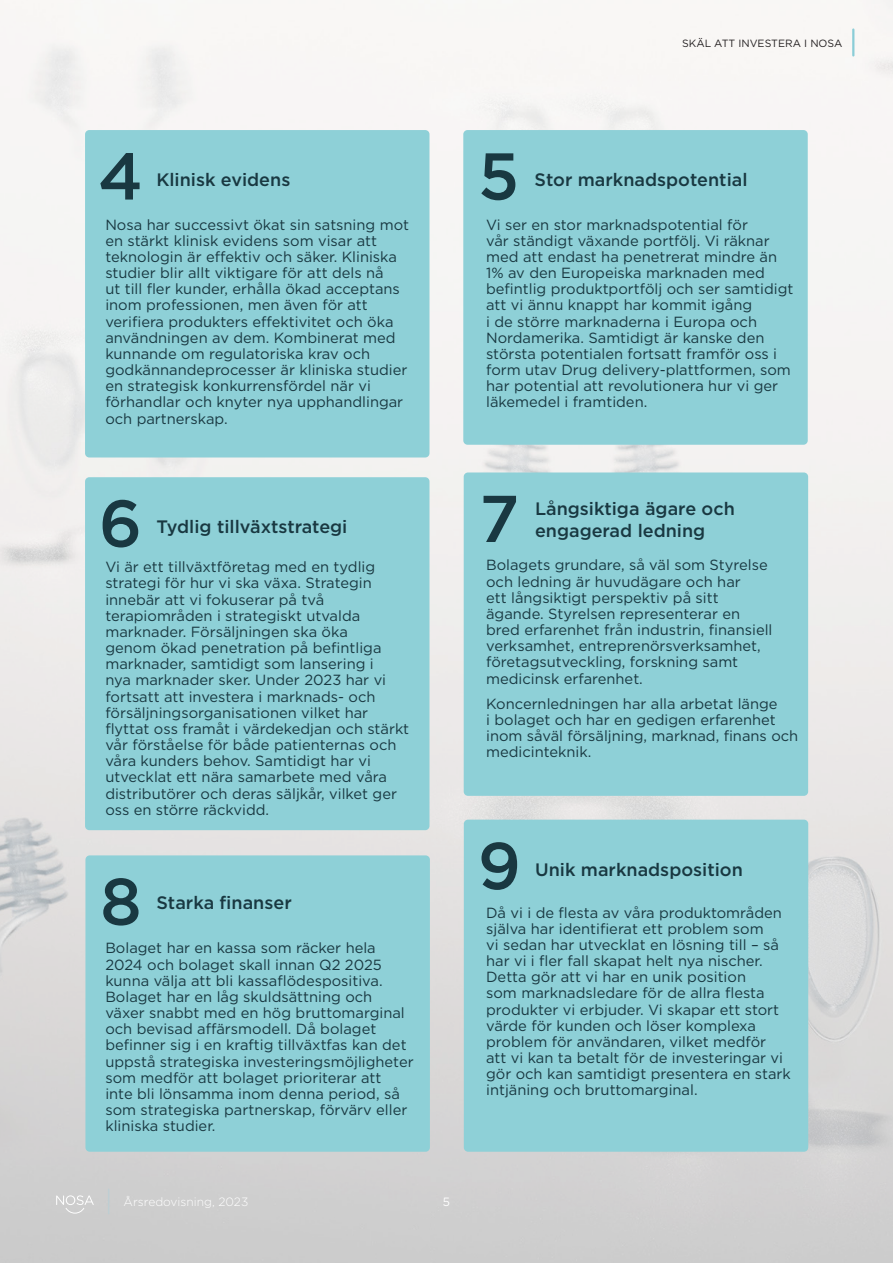
<style>
.page{position:relative;width:893px;height:1263px;background:#fff}
.page>*{position:absolute;margin:0;border:0;box-sizing:border-box;transform-origin:0 0}
.siffor_investering{font:500 66px "Gotham";color:#193841}
._1_1_Rubrik__smårubriker_i_brödtext{font:500 18px "Gotham";color:#193841}
.Brödtext{font:14.7px/16.2px "Gotham";color:#193841}
.t1{font:300 12px "Gotham";color:#fff}
.t2{font:12px "Gotham";color:#fff}
.Kaptielrubrik{font:10.5px "Gotham";color:#231f20}
</style>
<div class="page">
<img style="left:0;top:0;width:893px;height:1263px">
<div style="left:85px;top:130px;width:344px;height:327px;background:#8ed0d7;border-radius:4px"></div>
<div style="left:463px;top:130px;width:345px;height:315px;background:#8ed0d7;border-radius:4px"></div>
<div style="left:464px;top:820px;width:344px;height:332px;background:#8ed0d7;border-radius:4px"></div>
<div style="left:464px;top:472px;width:344px;height:324px;background:#8ed0d7;border-radius:4px"></div>
<div style="left:85px;top:855px;width:345px;height:297px;background:#8ed0d7;border-radius:4px"></div>
<div style="left:85px;top:477px;width:344px;height:353px;background:#8ed0d7;border-radius:4px"></div>
<hr style="left:852px;top:30px;width:2px;height:25px;background:#8acdd7">
<svg style="left:56px;top:1195px;width:38px;height:18px"></svg>
<svg style="left:108px;top:1189px;width:1px;height:24px"></svg>
<p class="Kaptielrubrik" style="left:682px;top:36px;width:162px">SKÄL ATT INVESTERA I NOSA</p>
<p class="siffor_investering" style="left:98px;top:133px;width:47px">4</p>
<p class="_1_1_Rubrik__smårubriker_i_brödtext" style="left:156px;top:168px;width:135px">Klinisk evidens</p>
<p class="Brödtext" style="left:105px;top:216px;width:305px">Nosa har successivt ökat sin satsning mot en stärkt klinisk evidens som visar att teknologin är effektiv och säker. Kliniska studier blir allt viktigare för att dels nå<br>ut till fler kunder, erhålla ökad acceptans inom professionen, men även för att verifiera produkters effektivitet och öka användningen av dem. Kombinerat med kunnande om regulatoriska krav och godkännandeprocesser är kliniska studier en strategisk konkurrensfördel när vi förhandlar och knyter nya upphandlingar och partnerskap.</p>
<p class="siffor_investering" style="left:99px;top:480px;width:45px">6</p>
<p class="_1_1_Rubrik__smårubriker_i_brödtext" style="left:156px;top:515px;width:193px">Tydlig tillväxtstrategi</p>
<p class="Brödtext" style="left:105px;top:558px;width:305px">Vi är ett tillväxtföretag med en tydlig strategi för hur vi ska växa. Strategin innebär att vi fokuserar på två terapiområden i strategiskt utvalda marknader. Försäljningen ska öka<br>genom ökad penetration på befintliga marknader, samtidigt som lansering i<br>nya marknader sker. Under 2023 har vi fortsatt att investera i marknads- och försäljningsorganisationen vilket har flyttat oss framåt i värdekedjan och stärkt vår förståelse för både patienternas och våra kunders behov. Samtidigt har vi utvecklat ett nära samarbete med våra distributörer och deras säljkår, vilket ger oss en större räckvidd.</p>
<p class="siffor_investering" style="left:100px;top:858px;width:43px">8</p>
<p class="_1_1_Rubrik__smårubriker_i_brödtext" style="left:157px;top:891px;width:137px">Starka finanser</p>
<p class="Brödtext" style="left:105px;top:940px;width:310px">Bolaget har en kassa som räcker hela 2024 och bolaget skall innan Q2 2025 kunna välja att bli kassaflödespositiva.<br>Bolaget har en låg skuldsättning och växer snabbt med en hög bruttomarginal och bevisad affärsmodell. Då bolaget befinner sig i en kraftig tillväxtfas kan det uppstå strategiska investeringsmöjligheter som medför att bolaget prioriterar att<br>inte bli lönsamma inom denna period, så som strategiska partnerskap, förvärv eller kliniska studier.</p>
<p class="t1" style="left:124px;top:1194px;width:126px">Årsredovisning, 2023</p>
<p class="t2" style="left:443px;top:1194px;width:9px">5</p>
<p class="siffor_investering" style="left:478px;top:133px;width:43px">5</p>
<p class="_1_1_Rubrik__smårubriker_i_brödtext" style="left:535px;top:168px;width:214px">Stor marknadspotential</p>
<p class="Brödtext" style="left:486px;top:216px;width:309px">Vi ser en stor marknadspotential för<br>vår ständigt växande portfölj. Vi räknar med att endast ha penetrerat mindre än 1% av den Europeiska marknaden med befintlig produktportfölj och ser samtidigt att vi ännu knappt har kommit igång<br>i de större marknaderna i Europa och Nordamerika. Samtidigt är kanske den största potentialen fortsatt framför oss i form utav Drug delivery-plattformen, som har potential att revolutionera hur vi ger läkemedel i framtiden.</p>
<p class="siffor_investering" style="left:479px;top:475px;width:42px">7</p>
<p class="_1_1_Rubrik__smårubriker_i_brödtext" style="left:535px;top:497px;width:201px">Långsiktiga ägare och</p>
<p class="_1_1_Rubrik__smårubriker_i_brödtext" style="left:535px;top:519px;width:172px">engagerad ledning</p>
<p class="Brödtext" style="left:486px;top:557px;width:288px">Bolagets grundare, så väl som Styrelse och ledning är huvudägare och har<br>ett långsiktigt perspektiv på sitt ägande. Styrelsen representerar en bred erfarenhet från industrin, finansiell verksamhet, entreprenörsverksamhet, företagsutveckling, forskning samt medicinsk erfarenhet.</p>
<p class="Brödtext" style="left:486px;top:695px;width:314px">Koncernledningen har alla arbetat länge<br>i bolaget och har en gedigen erfarenhet inom såväl försäljning, marknad, finans och medicinteknik.</p>
<p class="siffor_investering" style="left:478px;top:823px;width:45px">9</p>
<p class="_1_1_Rubrik__smårubriker_i_brödtext" style="left:535px;top:857px;width:209px">Unik marknadsposition</p>
<p class="Brödtext" style="left:486px;top:904px;width:306px">Då vi i de flesta av våra produktområden själva har identifierat ett problem som<br>vi sedan har utvecklat en lösning till – så har vi i fler fall skapat helt nya nischer.<br>Detta gör att vi har en unik position<br>som marknadsledare för de allra flesta produkter vi erbjuder. Vi skapar ett stort värde för kunden och löser komplexa problem för användaren, vilket medför<br>att vi kan ta betalt för de investeringar vi gör och kan samtidigt presentera en stark intjäning och bruttomarginal.</p>
</div>
